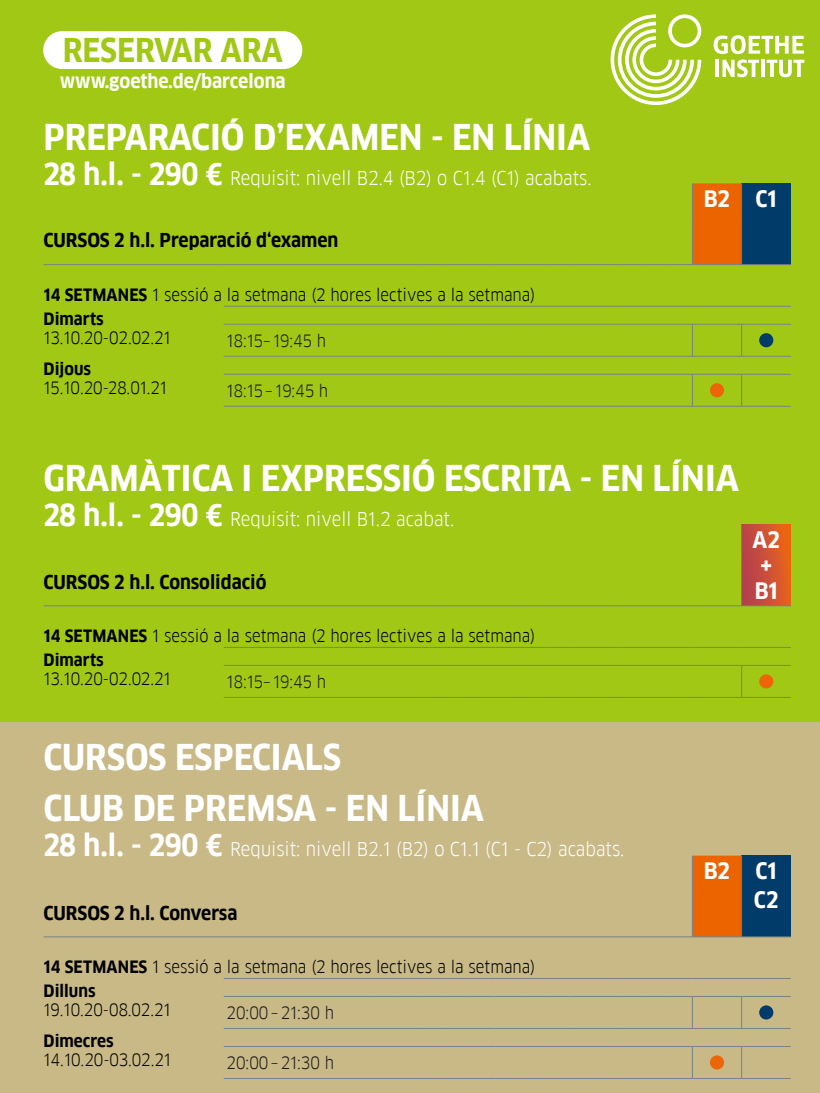
<style>
.page{position:relative;width:820px;height:1093px;background:#fff}
.page>*{position:absolute;margin:0;border:0;box-sizing:border-box;transform-origin:0 0}
.t1{font:700 34.8px "Goethe FF Clan";color:#fff}
.t2{font:700 32.08px "Goethe FF Clan";color:#a0c814}
.t3{font:700 22.2px/25.7px "Goethe FF Clan";letter-spacing:-.015em;color:#fff}
.t4{font:700 18.88px "Goethe FF Clan";color:#fff}
.t5{font:700 18.72px "Goethe FF Clan";color:#000}
.t6{font:18.6px "Goethe FF Clan";color:#fff}
.t7{font:16.64px "Goethe FF Clan";color:#000}
.t8{font:16.6px "Goethe FF Clan";letter-spacing:-.005em;color:#000}
.t9{font:16.6px "Goethe FF Clan";color:#1a1a1a}
.t10{font:700 16.6px "Goethe FF Clan";color:#000}
.s1{font-weight:700;font-size:29.6px}
.s2{font-weight:700}
</style>
<div class="page">
<div style="left:0;top:0;width:819px;height:1093px;background:#a0c814"></div>
<svg style="left:610px;top:14px;width:91px;height:91px"></svg>
<svg style="left:713px;top:35px;width:91px;height:42px"></svg>
<div style="left:1px;top:722px;width:818px;height:371px;background:#c8b987"></div>
<div style="left:741px;top:183px;width:49px;height:82px;background:#003b69"></div>
<hr style="left:741px;top:183px;width:1px;height:36px;background:#788287">
<hr style="left:741px;top:219px;width:1px;height:45px;background:#788287">
<hr style="left:44px;top:264px;width:180px;height:1px;background:#788287">
<hr style="left:224px;top:264px;width:148px;height:1px;background:#788287">
<svg style="left:372px;top:183px;width:369px;height:82px"></svg>
<hr style="left:741px;top:264px;width:49px;height:1px;background:#788287">
<hr style="left:224px;top:306px;width:148px;height:1px;background:#788287">
<svg style="left:372px;top:306px;width:369px;height:1px"></svg>
<hr style="left:741px;top:306px;width:49px;height:1px;background:#788287">
<hr style="left:224px;top:324px;width:148px;height:1px;background:#788287">
<hr style="left:692px;top:324px;width:1px;height:32px;background:#788287">
<svg style="left:372px;top:324px;width:369px;height:1px"></svg>
<hr style="left:741px;top:324px;width:49px;height:1px;background:#788287">
<hr style="left:741px;top:324px;width:1px;height:32px;background:#788287">
<hr style="left:224px;top:356px;width:148px;height:1px;background:#788287">
<svg style="left:372px;top:356px;width:369px;height:1px"></svg>
<hr style="left:741px;top:356px;width:49px;height:1px;background:#788287">
<hr style="left:224px;top:374px;width:148px;height:1px;background:#788287">
<hr style="left:692px;top:374px;width:1px;height:32px;background:#788287">
<svg style="left:372px;top:374px;width:369px;height:1px"></svg>
<hr style="left:741px;top:374px;width:49px;height:1px;background:#788287">
<hr style="left:741px;top:374px;width:1px;height:32px;background:#788287">
<hr style="left:224px;top:406px;width:148px;height:1px;background:#788287">
<svg style="left:372px;top:406px;width:369px;height:1px"></svg>
<hr style="left:741px;top:406px;width:49px;height:1px;background:#788287">
<div style="left:758px;top:333px;width:15px;height:14px;background:#003b69;border-radius:50%"></div>
<div style="left:709px;top:383px;width:14px;height:14px;background:#ec6608;border-radius:50%"></div>
<svg style="left:742px;top:524px;width:48px;height:82px"></svg>
<hr style="left:741px;top:524px;width:1px;height:36px;background:#788287">
<hr style="left:741px;top:560px;width:1px;height:46px;background:#788287">
<hr style="left:44px;top:606px;width:180px;height:1px;background:#788287">
<hr style="left:224px;top:606px;width:148px;height:1px;background:#788287">
<svg style="left:372px;top:606px;width:369px;height:1px"></svg>
<hr style="left:741px;top:606px;width:49px;height:1px;background:#788287">
<hr style="left:224px;top:647px;width:148px;height:1px;background:#788287">
<svg style="left:372px;top:647px;width:369px;height:1px"></svg>
<hr style="left:741px;top:647px;width:49px;height:1px;background:#788287">
<hr style="left:224px;top:665px;width:148px;height:1px;background:#788287">
<svg style="left:372px;top:665px;width:369px;height:1px"></svg>
<hr style="left:741px;top:665px;width:49px;height:1px;background:#788287">
<hr style="left:741px;top:665px;width:1px;height:32px;background:#788287">
<hr style="left:224px;top:697px;width:148px;height:1px;background:#788287">
<svg style="left:372px;top:697px;width:369px;height:1px"></svg>
<hr style="left:741px;top:697px;width:49px;height:1px;background:#788287">
<div style="left:758px;top:674px;width:15px;height:14px;background:#ec6608;border-radius:50%"></div>
<div style="left:741px;top:855px;width:49px;height:82px;background:#003b69"></div>
<hr style="left:741px;top:855px;width:1px;height:36px;background:#788287">
<hr style="left:741px;top:891px;width:1px;height:46px;background:#788287">
<hr style="left:44px;top:937px;width:180px;height:1px;background:#788287">
<hr style="left:224px;top:937px;width:148px;height:1px;background:#788287">
<svg style="left:372px;top:855px;width:369px;height:83px"></svg>
<hr style="left:741px;top:937px;width:49px;height:1px;background:#788287">
<hr style="left:224px;top:978px;width:148px;height:1px;background:#788287">
<svg style="left:372px;top:978px;width:369px;height:1px"></svg>
<hr style="left:741px;top:978px;width:49px;height:1px;background:#788287">
<hr style="left:224px;top:996px;width:148px;height:1px;background:#788287">
<hr style="left:692px;top:996px;width:1px;height:32px;background:#788287">
<svg style="left:372px;top:996px;width:369px;height:1px"></svg>
<hr style="left:741px;top:996px;width:49px;height:1px;background:#788287">
<hr style="left:741px;top:996px;width:1px;height:32px;background:#788287">
<hr style="left:224px;top:1028px;width:148px;height:1px;background:#788287">
<svg style="left:372px;top:1028px;width:369px;height:1px"></svg>
<hr style="left:741px;top:1028px;width:49px;height:1px;background:#788287">
<hr style="left:224px;top:1046px;width:148px;height:1px;background:#788287">
<hr style="left:692px;top:1046px;width:1px;height:32px;background:#788287">
<svg style="left:372px;top:1046px;width:369px;height:1px"></svg>
<hr style="left:741px;top:1046px;width:49px;height:1px;background:#788287">
<hr style="left:741px;top:1046px;width:1px;height:32px;background:#788287">
<hr style="left:224px;top:1078px;width:148px;height:1px;background:#788287">
<svg style="left:372px;top:1078px;width:369px;height:1px"></svg>
<hr style="left:741px;top:1078px;width:49px;height:1px;background:#788287">
<div style="left:758px;top:1005px;width:15px;height:14px;background:#003b69;border-radius:50%"></div>
<div style="left:709px;top:1055px;width:14px;height:14px;background:#ec6608;border-radius:50%"></div>
<div style="left:43px;top:31px;width:259px;height:38px;background:#fff;border-radius:19px"></div>
<h2 class="t2" style="left:63px;top:31px;width:221px">RESERVAR ARA</h2>
<p class="t4" style="left:60px;top:70px;width:227px">www.goethe.de/barcelona</p>
<h1 class="t1" style="left:44px;top:117px;width:548px">PREPARACIÓ D’EXAMEN - EN LÍNIA</h1>
<p class="t6" style="left:44px;top:167px;width:549px"><span class="s1">28 h.l. - 290 €</span> Requisit: nivell B2.4 (B2) o C1.4 (C1) acabats.</p>
<p class="t5" style="left:44px;top:230px;width:296px">CURSOS 2 h.l. Preparació d‘examen</p>
<p class="t7" style="left:44px;top:284px;width:493px"><span class="s2">14 SETMANES</span> 1 sessió a la setmana (2 hores lectives a la setmana)</p>
<p class="t10" style="left:44px;top:309px;width:62px">Dimarts</p>
<p class="t8" style="left:44px;top:328px;width:128px">13.10.20-02.02.21</p>
<p class="t9" style="left:226px;top:331px;width:101px">18:15– 19:45 h</p>
<p class="t10" style="left:44px;top:359px;width:49px">Dijous</p>
<p class="t8" style="left:44px;top:378px;width:125px">15.10.20-28.01.21</p>
<p class="t9" style="left:226px;top:381px;width:103px">18:15– 19:45 h</p>
<h3 class="t3" style="left:703px;top:186px;width:74px">B2 C1</h3>
<h1 class="t1" style="left:44px;top:458px;width:696px">GRAMÀTICA I EXPRESSIÓ ESCRITA - EN LÍNIA</h1>
<p class="t6" style="left:44px;top:508px;width:412px"><span class="s1">28 h.l. - 290 €</span> Requisit: nivell B1.2 acabat.</p>
<p class="t5" style="left:44px;top:571px;width:224px">CURSOS 2 h.l. Consolidació</p>
<p class="t7" style="left:44px;top:626px;width:493px"><span class="s2">14 SETMANES</span> 1 sessió a la setmana (2 hores lectives a la setmana)</p>
<p class="t10" style="left:44px;top:650px;width:62px">Dimarts</p>
<p class="t8" style="left:44px;top:669px;width:128px">13.10.20-02.02.21</p>
<p class="t9" style="left:226px;top:672px;width:101px">18:15– 19:45 h</p>
<h3 class="t3" style="left:752px;top:527px;width:29px">A2 +<br>B1</h3>
<h1 class="t1" style="left:44px;top:737px;width:299px">CURSOS ESPECIALS</h1>
<h1 class="t1" style="left:44px;top:788px;width:442px">CLUB DE PREMSA - EN LÍNIA</h1>
<p class="t6" style="left:44px;top:838px;width:582px"><span class="s1">28 h.l. - 290 €</span> Requisit: nivell B2.1 (B2) o C1.1 (C1 - C2) acabats.</p>
<p class="t5" style="left:44px;top:902px;width:195px">CURSOS 2 h.l. Conversa</p>
<p class="t7" style="left:44px;top:957px;width:493px"><span class="s2">14 SETMANES</span> 1 sessió a la setmana (2 hores lectives a la setmana)</p>
<p class="t10" style="left:44px;top:981px;width:54px">Dilluns</p>
<p class="t8" style="left:44px;top:1000px;width:128px">19.10.20-08.02.21</p>
<p class="t9" style="left:226px;top:1003px;width:109px">20:00–21:30 h</p>
<p class="t10" style="left:44px;top:1031px;width:71px">Dimecres</p>
<p class="t8" style="left:44px;top:1050px;width:129px">14.10.20-03.02.21</p>
<p class="t9" style="left:226px;top:1053px;width:109px">20:00–21:30 h</p>
<h3 class="t3" style="left:703px;top:856px;width:76px;line-height:29.5px;text-align:right">B2 C1<br>C2</h3>
</div>
